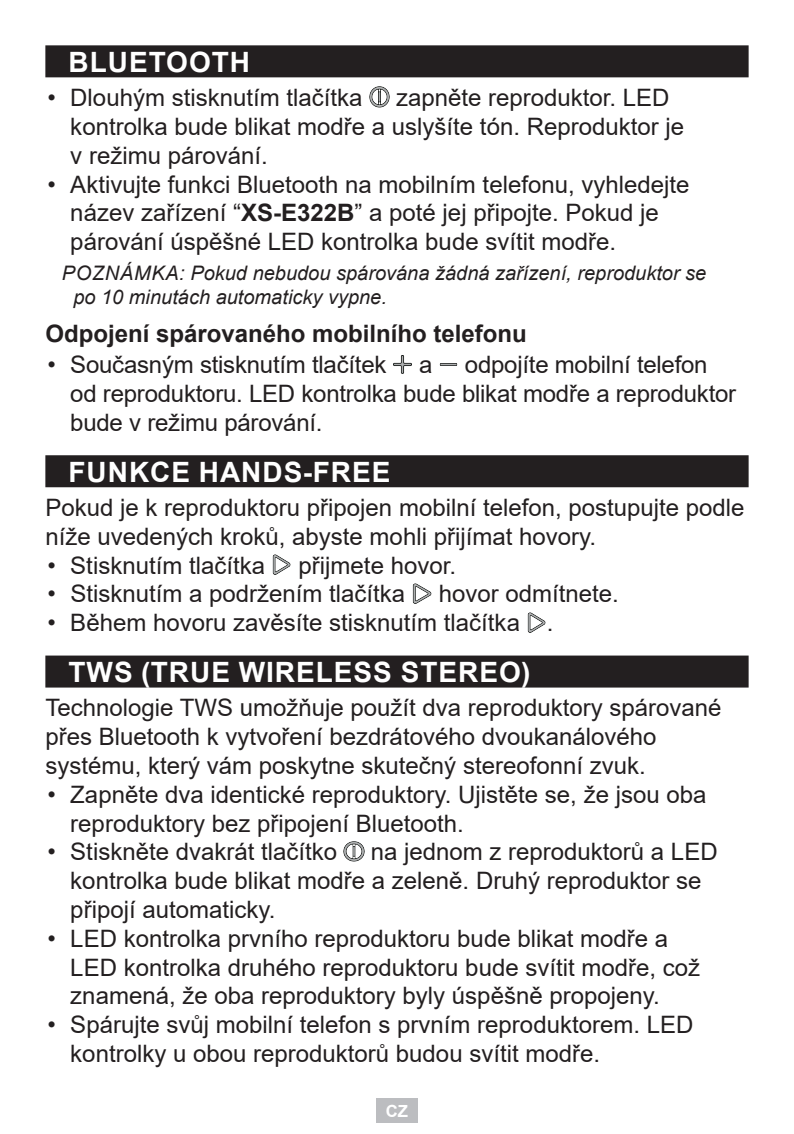
<style>
.page{position:relative;width:794px;height:1134px;background:#fff}
.page>*{position:absolute;margin:0;border:0;box-sizing:border-box;transform-origin:0 0}
.t1{font:700 28px "Arial";letter-spacing:.035em;color:#fff}
.t2{font:24px/28.8px "Arial";color:#231f20}
.t3{font:700 24px "Arial";color:#231f20}
.t4{font:italic 20px/24px "Arial";color:#231f20}
.t5{font:700 16.8px "Arial";color:#fff}
.s1{font-weight:700}
</style>
<div class="page">
<div style="left:376px;top:1098px;width:42px;height:25px;background:#bcbdc0"></div>
<div style="left:45px;top:45px;width:703px;height:32px;background:#231f20"></div>
<div style="left:45px;top:455px;width:703px;height:32px;background:#231f20"></div>
<div style="left:45px;top:655px;width:703px;height:32px;background:#231f20"></div>
<img style="left:369px;top:87px;width:20px;height:20px">
<img style="left:393px;top:355px;width:19px;height:19px">
<img style="left:439px;top:363px;width:19px;height:3px">
<img style="left:272px;top:554px;width:19px;height:21px">
<img style="left:412px;top:583px;width:20px;height:20px">
<img style="left:527px;top:612px;width:19px;height:20px">
<img style="left:344px;top:841px;width:20px;height:20px">
<p class="t1" style="left:69px;top:42px;width:183px">BLUETOOTH</p>
<p class="t2" style="left:48px;top:83px;width:316px">• Dlouhým stisknutím tlačítka</p>
<p class="t2" style="left:70px;top:83px;width:615px;text-indent:326px">zapněte reproduktor. LED kontrolka bude blikat modře a uslyšíte tón. Reproduktor je v režimu párování.</p>
<p class="t2" style="left:70px;top:170px;width:620px;text-indent:-23px">• Aktivujte funkci Bluetooth na mobilním telefonu, vyhledejte název zařízení “<span class="s1">XS-E322B</span>” a poté jej připojte. Pokud je párování úspěšné LED kontrolka bude svítit modře.</p>
<p class="t4" style="left:73px;top:261px;width:634px;text-indent:-12px">POZNÁMKA: Pokud nebudou spárována žádná zařízení, reproduktor se po 10 minutách automaticky vypne.</p>
<p class="t3" style="left:45px;top:316px;width:483px">Odpojení spárovaného mobilního telefonu</p>
<p class="t2" style="left:48px;top:350px;width:340px">• Současným stisknutím tlačítek</p>
<p class="t2" style="left:419px;top:350px;width:15px">a</p>
<p class="t2" style="left:70px;top:350px;width:667px;text-indent:394px">odpojíte mobilní telefon od reproduktoru. LED kontrolka bude blikat modře a reproduktor bude v režimu párování.</p>
<p class="t1" style="left:69px;top:452px;width:323px">FUNKCE HANDS-FREE</p>
<p class="t2" style="left:45px;top:493px;width:701px">Pokud je k reproduktoru připojen mobilní telefon, postupujte podle níže uvedených kroků, abyste mohli přijímat hovory.</p>
<p class="t2" style="left:48px;top:551px;width:219px">• Stisknutím tlačítka</p>
<p class="t2" style="left:299px;top:551px;width:159px">přijmete hovor.</p>
<p class="t2" style="left:48px;top:579px;width:359px">• Stisknutím a podržením tlačítka</p>
<p class="t2" style="left:439px;top:579px;width:182px">hovor odmítnete.</p>
<p class="t2" style="left:48px;top:608px;width:507px">• Během hovoru zavěsíte stisknutím tlačítka .</p>
<p class="t1" style="left:69px;top:652px;width:463px">TWS (TRUE WIRELESS STEREO)</p>
<p class="t2" style="left:45px;top:693px;width:677px">Technologie TWS umožňuje použít dva reproduktory spárované přes Bluetooth k vytvoření bezdrátového dvoukanálového systému, který vám poskytne skutečný stereofonní zvuk.</p>
<p class="t2" style="left:70px;top:780px;width:637px;text-indent:-23px">• Zapněte dva identické reproduktory. Ujistěte se, že jsou oba reproduktory bez připojení Bluetooth.</p>
<p class="t2" style="left:48px;top:837px;width:291px">• Stiskněte dvakrát tlačítko</p>
<p class="t2" style="left:70px;top:837px;width:649px;text-indent:300px">na jednom z reproduktorů a LED kontrolka bude blikat modře a zeleně. Druhý reproduktor se připojí automaticky.</p>
<p class="t2" style="left:70px;top:924px;width:631px;text-indent:-23px">• LED kontrolka prvního reproduktoru bude blikat modře a<br>LED kontrolka druhého reproduktoru bude svítit modře, což znamená, že oba reproduktory byly úspěšně propojeny.</p>
<p class="t2" style="left:70px;top:1010px;width:624px;text-indent:-23px">• Spárujte svůj mobilní telefon s prvním reproduktorem. LED kontrolky u obou reproduktorů budou svítit modře.</p>
<p class="t5" style="left:386px;top:1099px;width:24px">CZ</p>
</div>
